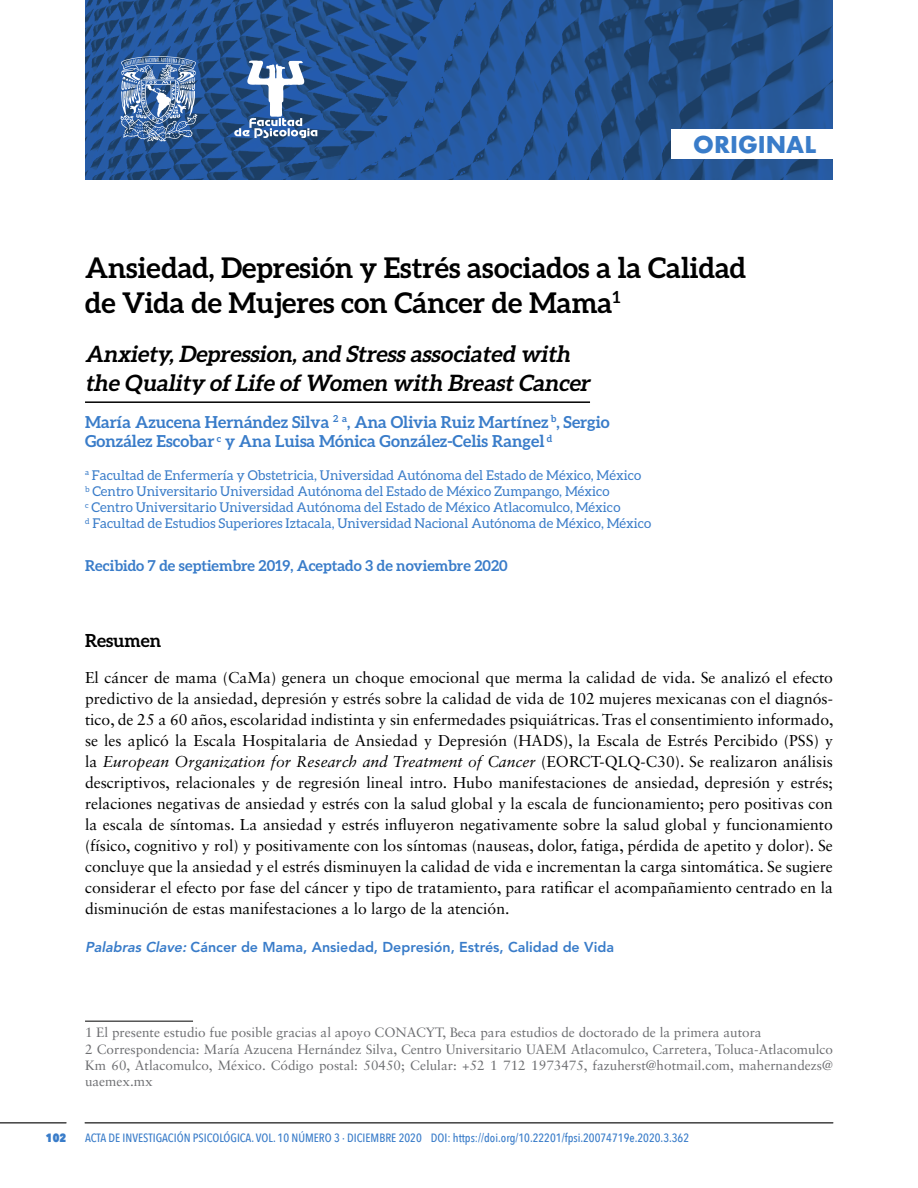
<style>
.page{position:relative;width:918px;height:1188px;background:#fff}
.page>*{position:absolute;margin:0;border:0;box-sizing:border-box;transform-origin:0 0}
.Titulo_Original{font:700 28.5px/34.5px "Aleo";color:#000}
.Titulo_Traducido{font:italic 700 22.5px/28.5px "Aleo";color:#000}
.t1{font:700 22.5px "Futura";color:#397cc9}
.Subtitulos_1{font:700 18px "Aleo";color:#000}
.Autores_OK{font:700 16.5px/19.8px "Aleo";color:#397cc9}
.Texto_articulo_1{font:15.75px/21px "Sabon LT Std";color:#000;text-align:justify}
.Recibido_Aceptado{font:700 15px "Aleo";color:#397cc9}
.Palabras_clave{font:800 14.25px "Avenir LT Std";color:#397cc9}
.Notas{font:13.5px/16.2px "Sabon LT Std";color:#6d6e71;text-align:justify}
.Afiliación{font:13.5px "Aleo";color:#397cc9}
.t2{font:500 12px "Avenir Next Condensed";color:#397cc9}
.t3{font:800 12px "Avenir Next Condensed";color:#397cc9}
.s1{font-style:italic}
</style>
<div class="page">
<hr style="left:85px;top:1122px;width:748px;height:1px;background:#000">
<hr style="left:0;top:1122px;width:66px;height:1px;background:#000">
<img style="left:85px;top:0;width:748px;height:180px">
<div style="left:671px;top:130px;width:166px;height:29px;background:#fff"></div>
<svg style="left:234px;top:61px;width:83px;height:77px"></svg>
<svg style="left:121px;top:56px;width:76px;height:86px;background:#6888b2"></svg>
<hr style="left:85px;top:401px;width:505px;height:2px;background:#000">
<hr style="left:85px;top:1021px;width:108px;height:1px;background:#000">
<h2 class="t1" style="left:693px;top:129px;width:125px">ORIGINAL</h2>
<p class="Titulo_Original" style="left:85px;top:250px;width:663px">Ansiedad, Depresión y Estrés asociados a la Calidad de Vida de Mujeres con Cáncer de Mama<sup>1</sup></p>
<p class="Titulo_Traducido" style="left:85px;top:340px;width:511px">Anxiety,Depression,and Stress associated with the Quality of Life of Women with Breast Cancer</p>
<p class="Autores_OK" style="left:85px;top:411px;width:526px">María Azucena Hernández Silva <sup>2</sup> <sup>a</sup>, Ana Olivia Ruiz Martínez <sup>b</sup>, Sergio<br>González Escobar <sup>c</sup> y Ana Luisa Mónica González-Celis Rangel <sup>d</sup></p>
<p class="Afiliación" style="left:85px;top:467px;width:558px"><sup>a</sup> Facultad de Enfermería y Obstetricia, Universidad Autónoma del Estado de México, México</p>
<p class="Afiliación" style="left:85px;top:484px;width:526px"><sup>b</sup> Centro Universitario Universidad Autónoma del Estado de México Zumpango, México</p>
<p class="Afiliación" style="left:85px;top:500px;width:537px"><sup>c</sup> Centro Universitario Universidad Autónoma del Estado de México Atlacomulco, México</p>
<p class="Afiliación" style="left:85px;top:516px;width:568px"><sup>d</sup> Facultad de Estudios Superiores Iztacala, Universidad Nacional Autónoma de México, México</p>
<p class="Recibido_Aceptado" style="left:85px;top:557px;width:424px">Recibido 7 de septiembre 2019, Aceptado 3 de noviembre 2020</p>
<p class="Subtitulos_1" style="left:85px;top:631px;width:78px">Resumen</p>
<p class="Texto_articulo_1" style="left:85px;top:667px;width:750px">El cáncer de mama (CaMa) genera un choque emocional que merma la calidad de vida. Se analizó el efecto predictivo de la ansiedad, depresión y estrés sobre la calidad de vida de 102 mujeres mexicanas con el diagnós&shy;tico, de 25 a 60 años, escolaridad indistinta y sin enfermedades psiquiátricas. Tras el consentimiento informado, se les aplicó la Escala Hospitalaria de Ansiedad y Depresión (HADS), la Escala de Estrés Percibido (PSS) y la <span class="s1">European Organization for Research and Treatment of Cancer</span> (EORCT-QLQ-C30). Se realizaron análisis descriptivos, relacionales y de regresión lineal intro. Hubo manifestaciones de ansiedad, depresión y estrés; relaciones negativas de ansiedad y estrés con la salud global y la escala de funcionamiento; pero positivas con la escala de síntomas. La ansiedad y estrés influyeron negativamente sobre la salud global y funcionamiento (físico, cognitivo y rol) y positivamente con los síntomas (nauseas, dolor, fatiga, pérdida de apetito y dolor). Se concluye que la ansiedad y el estrés disminuyen la calidad de vida e incrementan la carga sintomática. Se sugiere considerar el efecto por fase del cáncer y tipo de tratamiento, para ratificar el acompañamiento centrado en la disminución de estas manifestaciones a lo largo de la atención.</p>
<p class="Palabras_clave" style="left:85px;top:938px;width:530px"><span class="s1">Palabras Clave:</span> Cáncer de Mama, Ansiedad, Depresión, Estrés, Calidad de Vida</p>
<p class="Notas" style="left:85px;top:1024px;width:678px">1 El presente estudio fue posible gracias al apoyo CONACYT, Beca para estudios de doctorado de la primera autora</p>
<p class="Notas" style="left:85px;top:1041px;width:749px">2 Correspondencia: María Azucena Hernández Silva, Centro Universitario UAEM Atlacomulco, Carretera, Toluca-Atlacomulco Km 60, Atlacomulco, México. Código postal: 50450; Celular: +52 1 712 1973475, fazuherst@hotmail.com, mahernandezs@ uaemex.mx</p>
<p class="t3" style="left:46px;top:1130px;width:22px">102</p>
<p class="t2" style="left:85px;top:1130px;width:606px">ACTA DE INVESTIGACIÓN PSICOLÓGICA. VOL. 10 NÚMERO 3 · DICIEMBRE 2020 DOI: https://doi.org/10.22201/fpsi.20074719e.2020.3.362</p>
</div>
